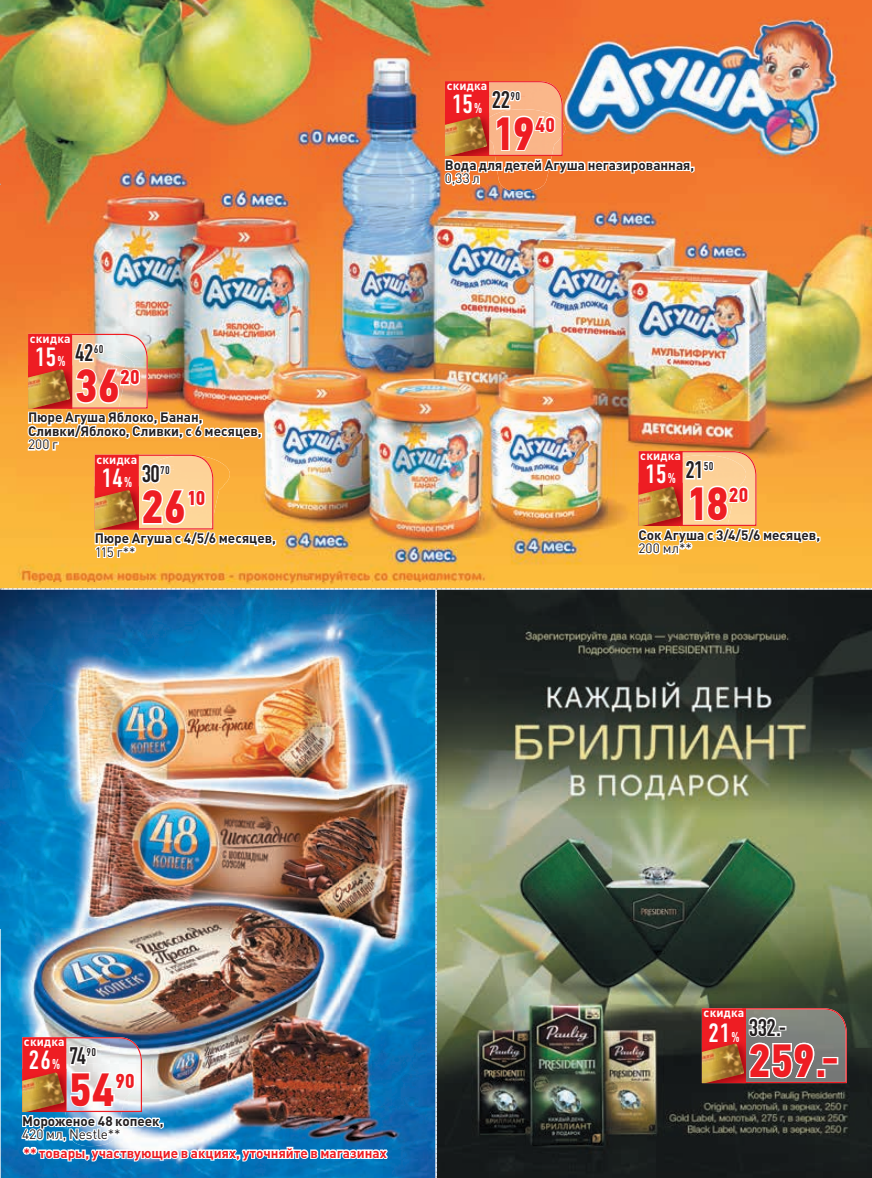
<style>
.page{position:relative;width:872px;height:1178px;background:#fff}
.page>*{position:absolute;margin:0;border:0;box-sizing:border-box;transform-origin:0 0}
.t1{font:700 46.8px "PF Din Text Cond Pro";letter-spacing:-.025em;color:#ee1d23}
.t2{font:26.4px "DIN Condensed";letter-spacing:-.01em;color:#fff}
.t3{font:24px "DIN Condensed";letter-spacing:-.05em;color:#231f20}
.t4{font:700 20.25px "PF Din Text Cond Pro";letter-spacing:-.015em;color:#ee1d23}
.t5{font:700 13.5px/13.5px "DIN Pro";color:#231f20}
.t6{font:700 13.5px "DIN Pro";letter-spacing:.005em;color:#ee1d23}
.t7{font:13.5px "DIN Pro";letter-spacing:.005em;color:#231f20}
.t8{font:700 12.15px "DIN Pro";letter-spacing:.02em;color:#fff}
.s1{font-size:14.4px}
.s2{font-size:42px}
</style>
<div class="page">
<img style="left:0;top:0;width:872px;height:588px">
<svg style="left:635px;top:451px;width:187px;height:105px"></svg>
<img style="left:638px;top:483px;width:44px;height:43px">
<img style="left:638px;top:486px;width:42px;height:40px">
<svg style="left:443px;top:81px;width:253px;height:110px"></svg>
<img style="left:445px;top:113px;width:44px;height:43px">
<img style="left:445px;top:117px;width:42px;height:39px">
<img style="left:25px;top:334px;width:253px;height:226px">
<img style="left:28px;top:365px;width:44px;height:44px">
<img style="left:28px;top:369px;width:42px;height:40px">
<img style="left:0;top:588px;width:872px;height:590px">
<p class="t8" style="left:30px;top:328px;width:42px">скидка</p>
<h3 class="t3" style="left:75px;top:339px;width:30px">42<sup>60</sup></h3>
<h1 class="t1" style="left:75px;top:358px;width:47px">36</h1>
<h3 class="t4" style="left:120px;top:365px;width:21px">20</h3>
<h2 class="t2" style="left:35px;top:342px;width:32px">15<span class="s1">%</span></h2>
<p class="t5" style="left:28px;top:409px;width:235px">Пюре Агуша Яблоко, Банан,<br>Сливки/Яблоко, Сливки, с 6 месяцев,</p>
<p class="t7" style="left:28px;top:435px;width:31px">200 г</p>
<p class="t8" style="left:96px;top:449px;width:42px">скидка</p>
<h3 class="t3" style="left:141px;top:460px;width:30px">30<sup>70</sup></h3>
<h1 class="t1" style="left:141px;top:479px;width:46px">26</h1>
<h3 class="t4" style="left:186px;top:486px;width:20px">10</h3>
<h2 class="t2" style="left:101px;top:463px;width:32px">14<span class="s1">%</span></h2>
<p class="t5" style="left:95px;top:530px;width:183px">Пюре Агуша с 4/5/6 месяцев,</p>
<p class="t7" style="left:95px;top:543px;width:42px">115 г**</p>
<p class="t8" style="left:446px;top:76px;width:42px">скидка</p>
<h3 class="t3" style="left:491px;top:87px;width:30px">22<sup>90</sup></h3>
<h1 class="t1" style="left:491px;top:105px;width:45px">19</h1>
<h3 class="t4" style="left:535px;top:112px;width:21px">40</h3>
<h2 class="t2" style="left:452px;top:89px;width:32px">15<span class="s1">%</span></h2>
<p class="t5" style="left:445px;top:157px;width:251px">Вода для детей Агуша негазированная,</p>
<p class="t7" style="left:445px;top:169px;width:37px">0,33 л</p>
<p class="t8" style="left:640px;top:445px;width:42px">скидка</p>
<h3 class="t3" style="left:685px;top:457px;width:30px">21<sup>50</sup></h3>
<h1 class="t1" style="left:685px;top:475px;width:45px">18</h1>
<h3 class="t4" style="left:729px;top:482px;width:21px">20</h3>
<h2 class="t2" style="left:645px;top:459px;width:32px">15<span class="s1">%</span></h2>
<p class="t5" style="left:638px;top:526px;width:183px">Сок Агуша с 3/4/5/6 месяцев,</p>
<p class="t7" style="left:638px;top:539px;width:55px">200 мл**</p>
<p class="t8" style="left:24px;top:1031px;width:42px">скидка</p>
<h3 class="t3" style="left:69px;top:1043px;width:29px">74<sup>90</sup></h3>
<h1 class="t1" style="left:69px;top:1061px;width:47px">54</h1>
<h3 class="t4" style="left:115px;top:1068px;width:21px">90</h3>
<h2 class="t2" style="left:28px;top:1045px;width:33px">26<span class="s1">%</span></h2>
<p class="t5" style="left:22px;top:1112px;width:143px">Мороженое 48 копеек,</p>
<p class="t7" style="left:22px;top:1125px;width:100px">420 мл, Nestle**</p>
<p class="t6" style="left:23px;top:1141px;width:365px">** товары, участвующие в акциях, уточняйте в магазинах</p>
<p class="t8" style="left:703px;top:1002px;width:42px">скидка</p>
<h3 class="t3" style="left:748px;top:1014px;width:39px">332.-</h3>
<h1 class="t1" style="left:748px;top:1032px;width:92px">259<span class="s2">.-</span></h1>
<h2 class="t2" style="left:708px;top:1018px;width:33px">21<span class="s1">%</span></h2>
</div>
